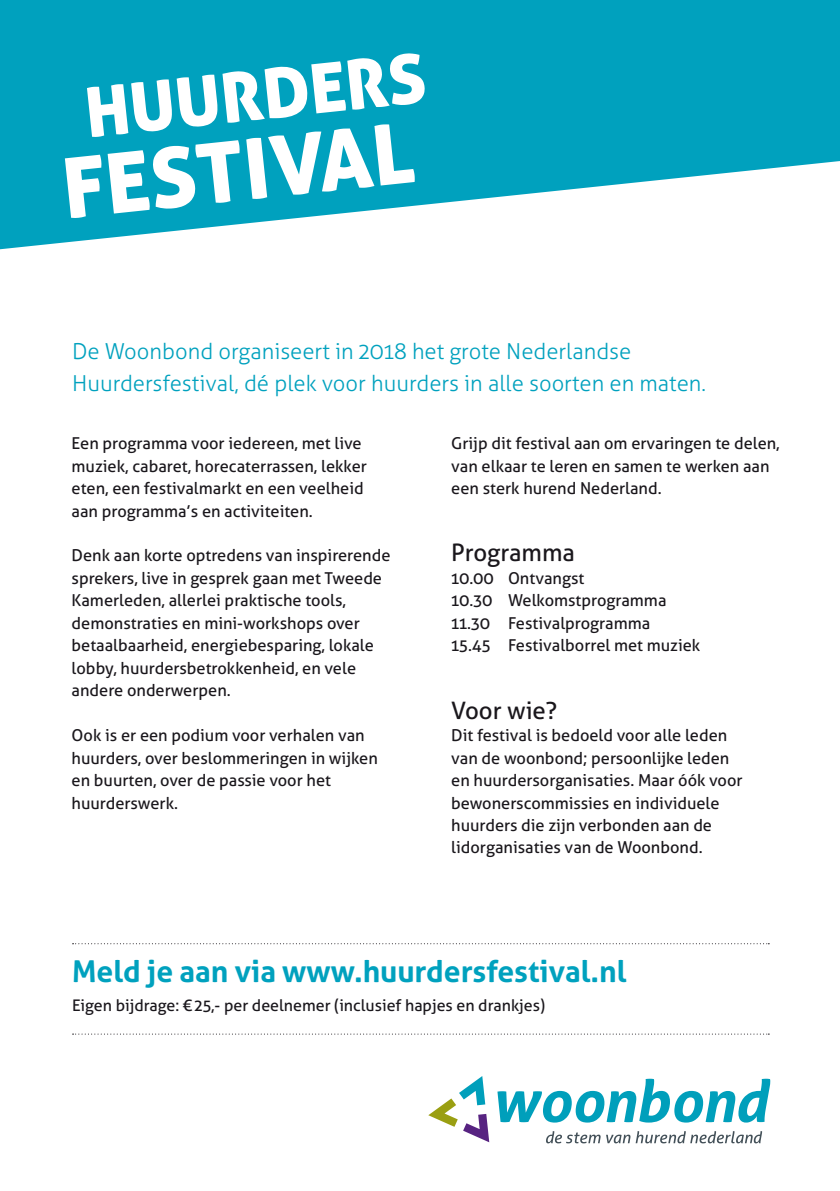
<style>
.page{position:relative;width:840px;height:1191px;background:#fff}
.page>*{position:absolute;margin:0;border:0;box-sizing:border-box;transform-origin:0 0}
.t1{font:83.4px "Aller Display";color:#fff}
.t2{font:68.6px "Aller Display";color:#fff}
.Tussenkop{font:700 30px "Aller";color:#00a1be}
.Tussenkop-2{font:24px "Aller";color:#1a171c}
.Plat_aller_regular{font:300 22px/32px "Aller";color:#00a1be}
.Plat_aller_regular-2{font:16.4px/22.4px "Aller";color:#1a171c}
.Plat_aller_regular-3{font:16px "Aller";color:#1a171c}
</style>
<div class="page">
<svg style="left:0;top:0;width:839px;height:249px;fill:#00a1be"></svg>
<svg style="left:546px;top:1131px;width:215px;height:12px"></svg>
<svg style="left:497px;top:1078px;width:272px;height:44px"></svg>
<svg style="left:428px;top:1076px;width:61px;height:66px"></svg>
<svg style="left:72px;top:943px;width:696px;height:1px"></svg>
<svg style="left:72px;top:1033px;width:696px;height:1px"></svg>
<p class="t2" style="left:81px;top:70px;width:344px;rotate:-6deg">HUURDERS</p>
<p class="t1" style="left:57px;top:136px;width:353px;rotate:-6deg">FESTIVAL</p>
<p class="Plat_aller_regular" style="left:72px;top:335px;width:635px">De Woonbond organiseert in 2018 het grote Nederlandse<br>Huurdersfestival, dé plek voor huurders in alle soorten en maten.</p>
<p class="Plat_aller_regular-2" style="left:72px;top:432px;width:296px">Een programma voor iedereen, met live muziek, cabaret, horecaterrassen, lekker eten, een festivalmarkt en een veelheid aan programma’s en activiteiten.</p>
<p class="Plat_aller_regular-2" style="left:72px;top:544px;width:320px">Denk aan korte optredens van inspirerende sprekers, live in gesprek gaan met Tweede Kamerleden, allerlei praktische tools, demonstraties en mini-workshops over betaalbaarheid, energiebesparing, lokale lobby, huurdersbetrokkenheid, en vele andere onderwerpen.</p>
<p class="Plat_aller_regular-2" style="left:72px;top:724px;width:307px">Ook is er een podium voor verhalen van huurders, over beslommeringen in wijken en buurten, over de passie voor het huurderswerk.</p>
<p class="Plat_aller_regular-2" style="left:451px;top:432px;width:330px">Grijp dit festival aan om ervaringen te delen, van elkaar te leren en samen te werken aan een sterk hurend Nederland.</p>
<p class="Tussenkop-2" style="left:451px;top:538px;width:125px">Programma</p>
<p class="Plat_aller_regular-2" style="left:451px;top:567px;width:135px">10.00 Ontvangst</p>
<p class="Plat_aller_regular-2" style="left:451px;top:589px;width:217px">10.30 Welkomstprogramma</p>
<p class="Plat_aller_regular-2" style="left:451px;top:612px;width:200px">11.30 Festivalprogramma</p>
<p class="Plat_aller_regular-2" style="left:451px;top:634px;width:250px">15.45 Festivalborrel met muziek</p>
<p class="Tussenkop-2" style="left:451px;top:695px;width:107px">Voor wie?</p>
<p class="Plat_aller_regular-2" style="left:451px;top:724px;width:293px">Dit festival is bedoeld voor alle leden van de woonbond; persoonlijke leden en huurdersorganisaties. Maar óók voor bewonerscommissies en individuele huurders die zijn verbonden aan de lidorganisaties van de Woonbond.</p>
<p class="Tussenkop" style="left:72px;top:953px;width:555px">Meld je aan via www.huurdersfestival.nl</p>
<p class="Plat_aller_regular-3" style="left:72px;top:995px;width:474px">Eigen bijdrage: €25,- per deelnemer (inclusief hapjes en drankjes)</p>
</div>
